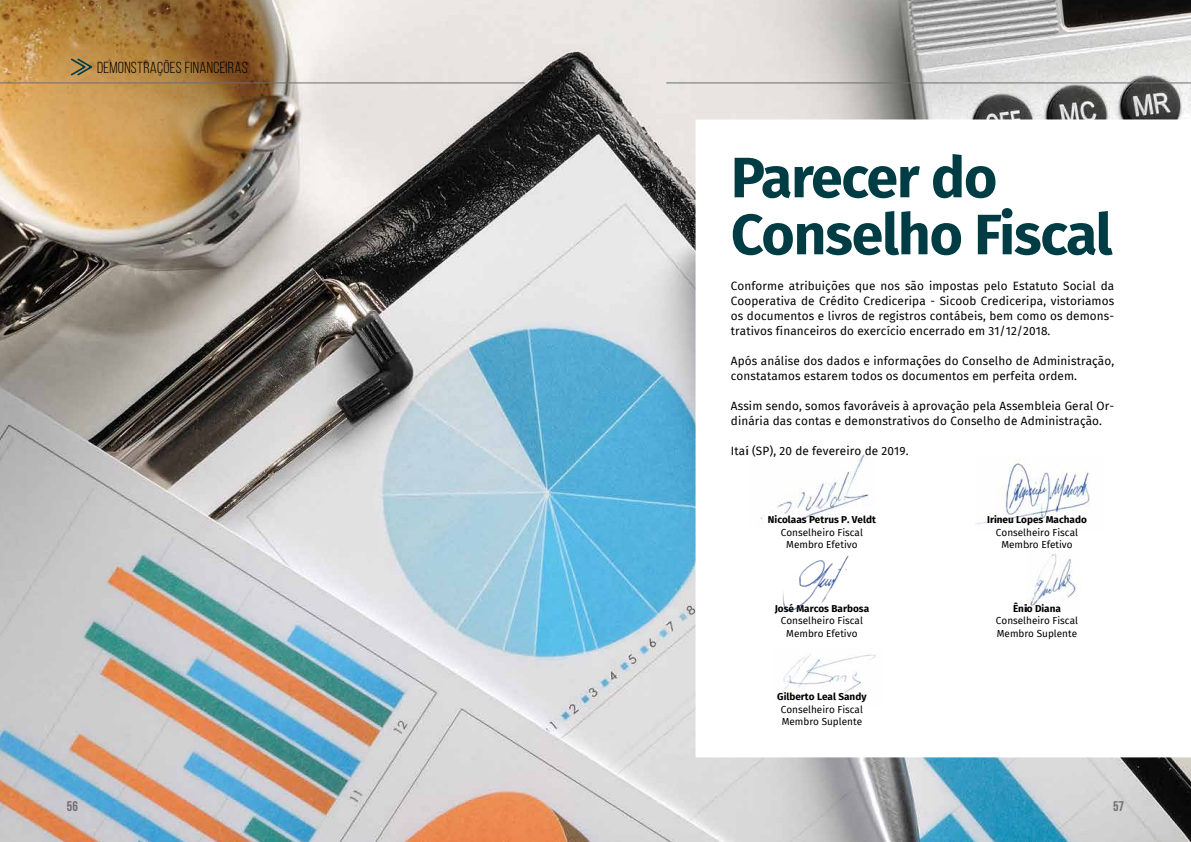
<style>
.page{position:relative;width:1191px;height:842px;background:#fff}
.page>*{position:absolute;margin:0;border:0;box-sizing:border-box;transform-origin:0 0}
.t1{font:700 57px/57px "Fira Sans";letter-spacing:-.02em;color:#003c44}
.t2{font:16px "Bebas Neue";letter-spacing:.02em;color:#000}
.t3{font:700 14px "Bebas Neue";color:#6d6e71}
.t4{font:11.7px/15px "Fira Sans";letter-spacing:.01em;color:#000}
.t5{font:10px/12.6px "Fira Sans";color:#000}
.t6{font:700 10px "Fira Sans";color:#000}
</style>
<div class="page">
<img style="left:0;top:0;width:1191px;height:842px">
<svg style="left:695px;top:119px;width:496px;height:638px"></svg>
<img style="left:747px;top:449px;width:127px;height:79px">
<img style="left:768px;top:548px;width:86px;height:63px">
<img style="left:772px;top:647px;width:109px;height:58px">
<img style="left:975px;top:456px;width:127px;height:75px">
<img style="left:1026px;top:546px;width:54px;height:66px">
<svg style="left:71px;top:59px;width:21px;height:16px"></svg>
<hr style="left:0;top:82px;width:524px;height:1px;background:#6d6e71">
<hr style="left:666px;top:82px;width:525px;height:1px;background:#6d6e71">
<h2 class="t2" style="left:97px;top:59px;width:152px">DEMONSTRAÇÕES FINANCEIRAS</h2>
<h1 class="t1" style="left:731px;top:145px;width:383px">Parecer do<br>Conselho Fiscal</h1>
<p class="t4" style="left:731px;top:278px;width:385px;text-align:justify">Conforme atribuições que nos são impostas pelo Estatuto Social da Cooperativa de Crédito Crediceripa - Sicoob Crediceripa, vistoriamos os documentos e livros de registros contábeis, bem como os demons&shy;trativos financeiros do exercício encerrado em 31/12/2018.</p>
<p class="t4" style="left:731px;top:353px;width:385px">Após análise dos dados e informações do Conselho de Administração, constatamos estarem todos os documentos em perfeita ordem.</p>
<p class="t4" style="left:731px;top:398px;width:385px">Assim sendo, somos favoráveis à aprovação pela Assembleia Geral Or&shy;dinária das contas e demonstrativos do Conselho de Administração.</p>
<p class="t4" style="left:731px;top:443px;width:179px">Itaí (SP), 20 de fevereiro de 2019.</p>
<p class="t6" style="left:768px;top:511px;width:109px">Nicolaas Petrus P. Veldt</p>
<p class="t6" style="left:987px;top:511px;width:101px">Irineu Lopes Machado</p>
<p class="t5" style="left:781px;top:526px;width:84px">Conselheiro Fiscal</p>
<p class="t5" style="left:996px;top:526px;width:84px">Conselheiro Fiscal</p>
<p class="t5" style="left:786px;top:538px;width:73px">Membro Efetivo</p>
<p class="t5" style="left:1001px;top:538px;width:73px">Membro Efetivo</p>
<p class="t6" style="left:774px;top:600px;width:96px">José Marcos Barbosa</p>
<p class="t6" style="left:1013px;top:600px;width:49px">Ênio Diana</p>
<p class="t5" style="left:781px;top:614px;width:84px">Conselheiro Fiscal</p>
<p class="t5" style="left:996px;top:614px;width:84px">Conselheiro Fiscal</p>
<p class="t5" style="left:786px;top:627px;width:73px">Membro Efetivo</p>
<p class="t5" style="left:996px;top:627px;width:82px">Membro Suplente</p>
<p class="t6" style="left:777px;top:688px;width:91px">Gilberto Leal Sandy</p>
<p class="t5" style="left:781px;top:703px;width:84px">Conselheiro Fiscal<br>Membro Suplente</p>
<p class="t3" style="left:67px;top:799px;width:13px">56</p>
<p class="t3" style="left:1113px;top:799px;width:13px">57</p>
</div>
